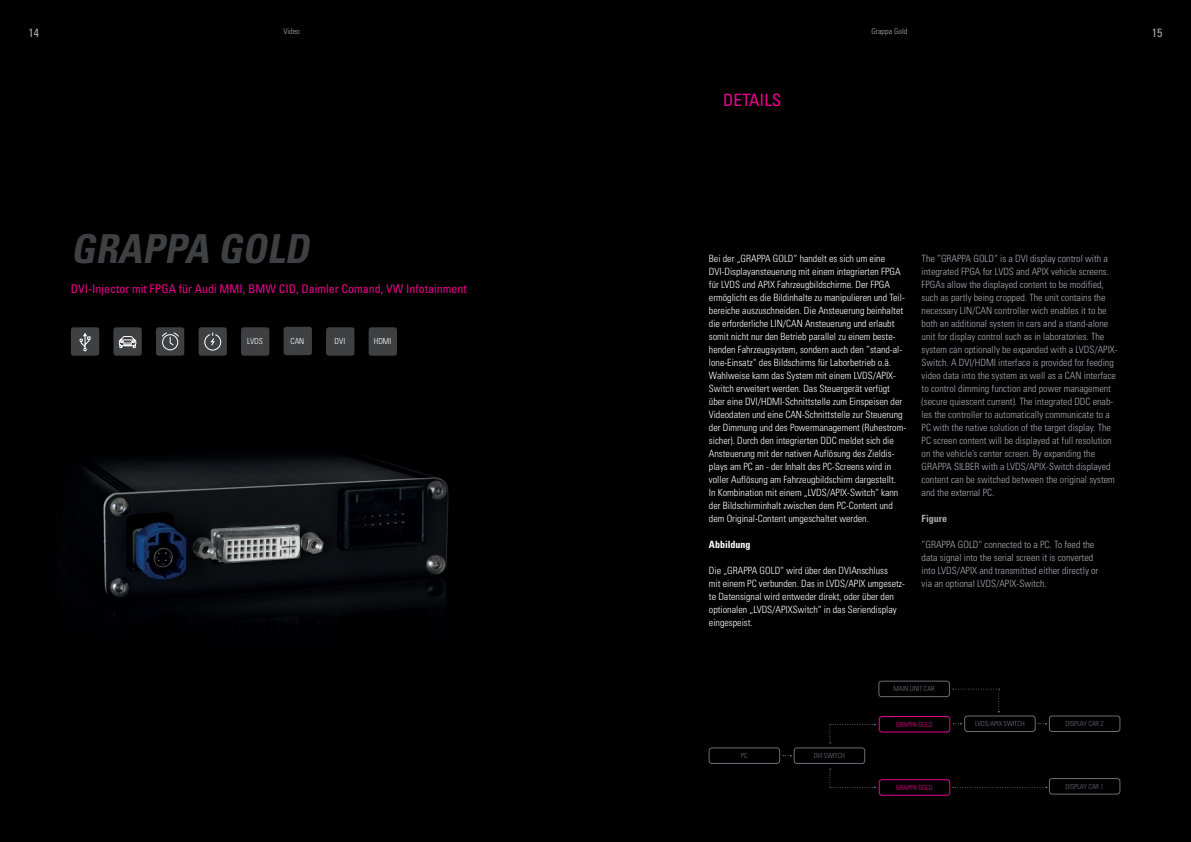
<style>
.page{position:relative;width:1191px;height:842px;background:#000001}
.page>*{position:absolute;margin:0;border:0;box-sizing:border-box;transform-origin:0 0}
.t1{font:italic 700 condensed 40px "Univers";color:#3e4042}
.t2{font:condensed 17px "Univers";color:#ed028c}
.t3{font:condensed 12px "Univers";color:#ed028c}
.t4{font:condensed 12px "Univers";color:#a8a9ad}
.t5{font:300 condensed 10px/13px "Univers";color:#fff}
.t6{font:300 condensed 10px/13px "Univers";color:#a8a9ad}
.t7{font:700 condensed 10px "Univers";color:#fff}
.t8{font:700 condensed 10px "Univers";color:#a8a9ad}
.t9{font:300 condensed 8.3px "Univers";color:#fff}
.t10{font:300 condensed 8px "Univers";color:#a8a9ad}
.t11{font:300 condensed 7px "Univers";letter-spacing:-.01em;color:#6c6d70}
.t12{font:300 condensed 7px "Univers";letter-spacing:-.01em;color:#ed028c}
</style>
<div class="page">
<div style="left:71px;top:327px;width:28px;height:29px;background:#3e4042;border-radius:3px"></div>
<svg style="left:80px;top:333px;width:10px;height:18px"></svg>
<div style="left:113px;top:327px;width:29px;height:29px;background:#3e4042;border-radius:3px"></div>
<svg style="left:119px;top:336px;width:17px;height:12px"></svg>
<div style="left:156px;top:327px;width:28px;height:29px;background:#3e4042;border-radius:3px"></div>
<svg style="left:161px;top:332px;width:18px;height:18px"></svg>
<div style="left:198px;top:327px;width:29px;height:29px;background:#3e4042;border-radius:3px"></div>
<svg style="left:204px;top:332px;width:17px;height:18px"></svg>
<div style="left:241px;top:327px;width:28px;height:29px;background:#3e4042;border-radius:3px"></div>
<div style="left:326px;top:327px;width:28px;height:29px;background:#3e4042;border-radius:3px"></div>
<div style="left:369px;top:327px;width:28px;height:29px;background:#3e4042;border-radius:3px"></div>
<div style="left:283px;top:327px;width:29px;height:28px;background:#3e4042;border-radius:3px"></div>
<svg style="left:952px;top:787px;width:95px;height:1px"></svg>
<svg style="left:829px;top:724px;width:46px;height:20px"></svg>
<svg style="left:952px;top:689px;width:47px;height:23px"></svg>
<svg style="left:829px;top:768px;width:46px;height:20px"></svg>
<div style="left:709px;top:748px;width:71px;height:16px;border:1px solid #6c6d70;border-radius:3px"></div>
<div style="left:794px;top:748px;width:71px;height:16px;border:1px solid #6c6d70;border-radius:3px"></div>
<div style="left:878px;top:681px;width:71px;height:16px;border:1px solid #6c6d70;border-radius:3px"></div>
<div style="left:879px;top:716px;width:71px;height:16px;border:1px solid #ed028c;border-radius:3px"></div>
<div style="left:879px;top:779px;width:71px;height:16px;border:1px solid #ed028c;border-radius:3px"></div>
<div style="left:964px;top:716px;width:71px;height:16px;border:1px solid #6c6d70;border-radius:3px"></div>
<div style="left:1049px;top:778px;width:71px;height:16px;border:1px solid #6c6d70;border-radius:3px"></div>
<div style="left:1049px;top:716px;width:71px;height:16px;border:1px solid #6c6d70;border-radius:3px"></div>
<img style="left:58px;top:456px;width:391px;height:165px">
<p class="t10" style="left:283px;top:26px;width:18px">Video</p>
<p class="t10" style="left:871px;top:26px;width:37px">Grappa Gold</p>
<p class="t4" style="left:28px;top:25px;width:12px">14</p>
<p class="t4" style="left:1152px;top:25px;width:12px">15</p>
<h1 class="t1" style="left:71px;top:224px;width:248px">GRAPPA GOLD</h1>
<p class="t3" style="left:71px;top:281px;width:397px">DVI-Injector mit FPGA für Audi MMI, BMW CID, Daimler Comand, VW Infotainment</p>
<p class="t9" style="left:247px;top:336px;width:17px">LVDS</p>
<p class="t9" style="left:290px;top:336px;width:15px">CAN</p>
<p class="t9" style="left:335px;top:336px;width:12px">DVI</p>
<p class="t9" style="left:374px;top:336px;width:19px">HDMI</p>
<h2 class="t2" style="left:723px;top:90px;width:60px">DETAILS</h2>
<p class="t5" style="left:709px;top:252px;width:199px">Bei der „GRAPPA GOLD“ handelt es sich um eine DVI-Displayansteuerung mit einem integrierten FPGA für LVDS und APIX Fahrzeugbildschirme. Der FPGA ermöglicht es die Bildinhalte zu manipulieren und Teil&shy;bereiche auszuschneiden. Die Ansteuerung beinhaltet die erforderliche LIN/CAN Ansteuerung und erlaubt somit nicht nur den Betrieb parallel zu einem beste&shy;henden Fahrzeugsystem, sondern auch den ”stand-al&shy;lone-Einsatz“ des Bildschirms für Laborbetrieb o.ä.<br>Wahlweise kann das System mit einem LVDS/APIX-Switch erweitert werden. Das Steuergerät verfügt über eine DVI/HDMI-Schnittstelle zum Einspeisen der Videodaten und eine CAN-Schnittstelle zur Steuerung der Dimmung und des Powermanagement (Ruhestrom&shy;sicher). Durch den integrierten DDC meldet sich die Ansteuerung mit der nativen Auflösung des Zieldis&shy;plays am PC an - der Inhalt des PC-Screens wird in voller Auflösung am Fahrzeugbildschirm dargestellt.<br>In Kombination mit einem „LVDS/APIX-Switch“ kann der Bildschirminhalt zwischen dem PC-Content und dem Original-Content umgeschaltet werden.</p>
<p class="t7" style="left:709px;top:539px;width:43px">Abbildung</p>
<p class="t5" style="left:709px;top:564px;width:198px">Die „GRAPPA GOLD“ wird über den DVIAnschluss<br>mit einem PC verbunden. Das in LVDS/APIX umgesetz&shy;te Datensignal wird entweder direkt, oder über den optionalen „LVDS/APIXSwitch“ in das Seriendisplay eingespeist.</p>
<p class="t6" style="left:921px;top:252px;width:198px">The ”GRAPPA GOLD“ is a DVI display control with a integrated FPGA for LVDS and APIX vehicle screens.<br>FPGAs allow the displayed content to be modified, such as partly being cropped. The unit contains the necessary LIN/CAN controller wich enables it to be both an additional system in cars and a stand-alone unit for display control such as in laboratories. The system can optionally be expanded with a LVDS/APIX-Switch. A DVI/HDMI interface is provided for feeding video data into the system as well as a CAN interface to control dimming function and power management (secure quiescent current). The integrated DDC enab&shy;les the controller to automatically communicate to a PC with the native solution of the target display. The PC screen content will be displayed at full resolution on the vehicle’s center screen. By expanding the GRAPPA SILBER with a LVDS/APIX-Switch displayed content can be switched between the original system and the external PC.</p>
<p class="t8" style="left:921px;top:513px;width:27px">Figure</p>
<p class="t6" style="left:921px;top:538px;width:178px">”GRAPPA GOLD“ connected to a PC. To feed the data signal into the serial screen it is converted into LVDS/APIX and transmitted either directly or via an optional LVDS/APIX-Switch.</p>
<p class="t11" style="left:741px;top:751px;width:8px">PC</p>
<p class="t11" style="left:813px;top:751px;width:33px">DVI SWITCH</p>
<p class="t11" style="left:893px;top:685px;width:43px">MAIN UNIT CAR</p>
<p class="t12" style="left:896px;top:720px;width:38px">GRAPPA GOLD</p>
<p class="t12" style="left:896px;top:783px;width:38px">GRAPPA GOLD</p>
<p class="t11" style="left:975px;top:720px;width:51px">LVDS/APIX SWITCH</p>
<p class="t11" style="left:1065px;top:720px;width:40px">DISPLAY CAR 2</p>
<p class="t11" style="left:1065px;top:782px;width:40px">DISPLAY CAR 1</p>
</div>
